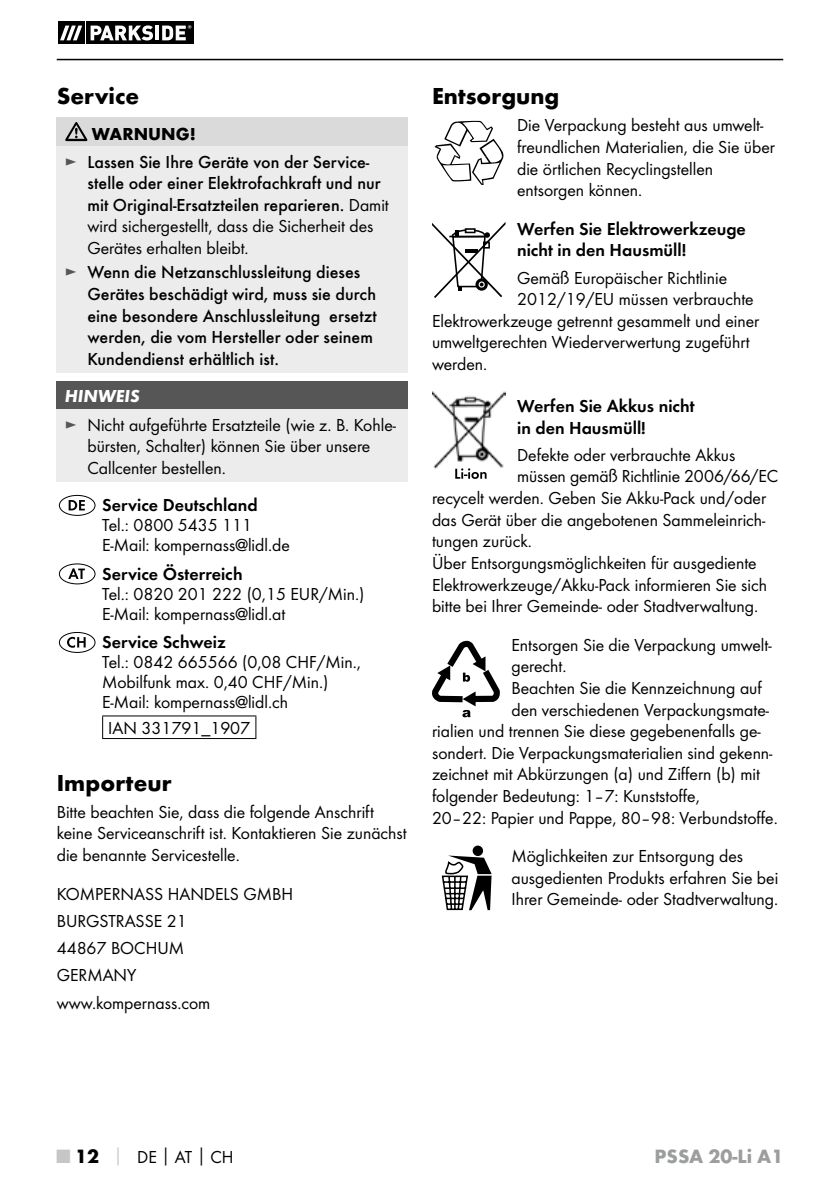
<style>
.page{position:relative;width:840px;height:1191px;background:#fff}
.page>*{position:absolute;margin:0;border:0;box-sizing:border-box;transform-origin:0 0}
.t1{font:700 24px "Futura";color:#000}
.t2{font:700 20px "Futura";color:#9c9d9d}
.t3{font:18px/21.6px "Futura Boo";color:#000}
.t4{font:500 18px/21.6px "Futura";color:#000}
.t5{font:18px/21.6px "Futura Dem";color:#000}
.t6{font:italic 700 18px "Futura";color:#fff}
.s1{font-weight:700}
.s2{font-family:"Futura Boo";font-weight:400;color:#565656}
.s3{font-family:"Futura Boo";font-weight:400}
.s4{color:#565656}
.s5{font-family:"Futura";font-weight:700;font-size:20px;color:#c5c6c6}
.s6{font-family:"Futura";font-weight:700;font-size:20px}
.s7{font-family:"Futura";font-weight:700;color:#c5c6c6}
.s8{font-family:"Futura";font-weight:700}
</style>
<div class="page">
<hr style="left:57px;top:59px;width:725px;height:1px;background:#000">
<div style="left:57px;top:21px;width:137px;height:24px;background:linear-gradient(to bottom,#fff,#fff)"></div>
<svg style="left:58px;top:22px;width:26px;height:22px"></svg>
<div style="left:86px;top:22px;width:107px;height:22px;background:#000"></div>
<svg style="left:60px;top:26px;width:22px;height:14px"></svg>
<svg style="left:90px;top:25px;width:63px;height:15px"></svg>
<hr style="left:155px;top:26px;width:4px;height:14px;background:#fff">
<svg style="left:162px;top:25px;width:29px;height:15px"></svg>
<div style="left:57px;top:118px;width:351px;height:28px;background:#dadada"></div>
<div style="left:57px;top:146px;width:351px;height:227px;background:#ececed"></div>
<svg style="left:65px;top:122px;width:22px;height:19px"></svg>
<div style="left:57px;top:381px;width:351px;height:28px;background:#565656"></div>
<div style="left:57px;top:409px;width:351px;height:73px;background:#ececed"></div>
<div style="left:59px;top:495px;width:36px;height:21px;border:1px solid #000;border-radius:50%"></div>
<svg style="left:69px;top:500px;width:16px;height:10px"></svg>
<div style="left:59px;top:563px;width:36px;height:21px;border:1px solid #000;border-radius:50%"></div>
<svg style="left:68px;top:568px;width:17px;height:11px"></svg>
<div style="left:59px;top:632px;width:36px;height:21px;border:1px solid #000;border-radius:50%"></div>
<svg style="left:67px;top:637px;width:19px;height:10px"></svg>
<hr style="left:102px;top:715px;width:154px;height:1px;background:#000">
<svg style="left:102px;top:716px;width:1px;height:22px"></svg>
<svg style="left:255px;top:716px;width:1px;height:22px"></svg>
<hr style="left:102px;top:738px;width:154px;height:1px;background:#000">
<svg style="left:434px;top:121px;width:69px;height:64px"></svg>
<svg style="left:432px;top:222px;width:73px;height:76px"></svg>
<img style="left:432px;top:391px;width:73px;height:88px">
<img style="left:455px;top:468px;width:31px;height:11px">
<svg style="left:432px;top:641px;width:67px;height:76px"></svg>
<div style="left:472px;top:845px;width:11px;height:11px;background:#000;border-radius:50%"></div>
<svg style="left:441px;top:855px;width:50px;height:55px"></svg>
<h1 class="t1" style="left:57px;top:81px;width:84px">Service</h1>
<p class="t4" style="left:65px;top:120px;width:306px;line-height:27.8px;text-indent:27px"><span class="s1">WARNUNG!<br></span><span class="s2">►</span> Lassen Sie Ihre Geräte von der Service-</p>
<p class="t4" style="left:87px;top:172px;width:303px">stelle oder einer Elektrofachkraft und nur mit Original-Ersatzteilen reparieren. <span class="s3">Damit</span></p>
<p class="t3" style="left:87px;top:215px;width:287px">wird sichergestellt, dass die Sicherheit des<br>Gerätes erhalten bleibt.</p>
<p class="t4" style="left:87px;top:261px;width:291px;text-indent:-23px"><span class="s2">►</span> Wenn die Netzanschlussleitung dieses Gerätes beschädigt wird, muss sie durch eine besondere Anschlussleitung ersetzt werden, die vom Hersteller oder seinem Kundendienst erhältlich ist.</p>
<p class="t6" style="left:65px;top:385px;width:76px">HINWEIS</p>
<p class="t3" style="left:87px;top:414px;width:310px;text-indent:-23px"><span class="s4">►</span> Nicht aufgeführte Ersatzteile (wie z. B. Kohle&shy;bürsten, Schalter) können Sie über unsere<br>Callcenter bestellen.</p>
<p class="t5" style="left:102px;top:494px;width:157px">Service Deutschland</p>
<p class="t3" style="left:102px;top:515px;width:189px;line-height:20px">Tel.: 0800 5435 111<br>E-Mail: kompernass@lidl.de</p>
<p class="t5" style="left:102px;top:562px;width:142px">Service Österreich</p>
<p class="t3" style="left:102px;top:583px;width:264px;line-height:20px">Tel.: 0820 201 222 (0,15 EUR/Min.)<br>E-Mail: kompernass@lidl.at</p>
<p class="t5" style="left:102px;top:631px;width:125px">Service Schweiz</p>
<p class="t3" style="left:102px;top:652px;width:260px;line-height:20px">Tel.: 0842 665566 (0,08 CHF/Min.,<br>Mobilfunk max. 0,40 CHF/Min.)<br>E-Mail: kompernass@lidl.ch</p>
<p class="t3" style="left:108px;top:717px;width:143px">IAN 331791_1907</p>
<h1 class="t1" style="left:57px;top:767px;width:116px">Importeur</h1>
<p class="t3" style="left:57px;top:801px;width:351px">Bitte beachten Sie, dass die folgende Anschrift keine Serviceanschrift ist. Kontaktieren Sie zunächst die benannte Servicestelle.</p>
<p class="t3" style="left:57px;top:880px;width:238px;line-height:27.2px">KOMPERNASS HANDELS GMBH<br>BURGSTRASSE 21<br>44867 BOCHUM<br>GERMANY www.kompernass.com</p>
<h1 class="t1" style="left:432px;top:81px;width:129px">Entsorgung</h1>
<p class="t3" style="left:517px;top:114px;width:259px">Die Verpackung besteht aus umwelt&shy;freundlichen Materialien, die Sie über die örtlichen Recyclingstellen entsorgen können.</p>
<p class="t5" style="left:517px;top:218px;width:230px">Werfen Sie Elektrowerkzeuge nicht in den Hausmüll!</p>
<p class="t3" style="left:517px;top:267px;width:211px">Gemäß Europäischer Richtlinie</p>
<p class="t3" style="left:517px;top:288px;width:238px">2012/19/EU müssen verbrauchte</p>
<p class="t3" style="left:432px;top:310px;width:328px">Elektrowerkzeuge getrennt gesammelt und einer</p>
<p class="t3" style="left:432px;top:331px;width:319px">umweltgerechten Wiederverwertung zugeführt</p>
<p class="t3" style="left:432px;top:353px;width:57px">werden.</p>
<p class="t5" style="left:517px;top:395px;width:179px">Werfen Sie Akkus nicht in den Hausmüll!</p>
<p class="t3" style="left:517px;top:444px;width:220px">Defekte oder verbrauchte Akkus</p>
<p class="t3" style="left:517px;top:465px;width:262px">müssen gemäß Richtlinie 2006/66/EC</p>
<p class="t3" style="left:432px;top:487px;width:335px">recycelt werden. Geben Sie Akku-Pack und/oder</p>
<p class="t3" style="left:432px;top:509px;width:335px">das Gerät über die angebotenen Sammeleinrich-</p>
<p class="t3" style="left:432px;top:530px;width:101px">tungen zurück.</p>
<p class="t3" style="left:432px;top:552px;width:326px">Über Entsorgungsmöglichkeiten für ausgediente</p>
<p class="t3" style="left:432px;top:573px;width:336px">Elektrowerkzeuge/Akku-Pack informieren Sie sich</p>
<p class="t3" style="left:432px;top:595px;width:327px">bitte bei Ihrer Gemeinde- oder Stadtverwaltung.</p>
<p class="t3" style="left:511px;top:634px;width:261px">Entsorgen Sie die Verpackung umwelt-</p>
<p class="t3" style="left:511px;top:655px;width:56px">gerecht.</p>
<p class="t3" style="left:511px;top:677px;width:252px">Beachten Sie die Kennzeichnung auf</p>
<p class="t3" style="left:511px;top:698px;width:259px">den verschiedenen Verpackungsmate-</p>
<p class="t3" style="left:432px;top:720px;width:330px">rialien und trennen Sie diese gegebenenfalls ge-</p>
<p class="t3" style="left:432px;top:742px;width:342px">sondert. Die Verpackungsmaterialien sind gekenn-</p>
<p class="t3" style="left:432px;top:763px;width:329px">zeichnet mit Abkürzungen (a) und Ziffern (b) mit</p>
<p class="t3" style="left:432px;top:785px;width:269px">folgender Bedeutung: 1–7: Kunststoffe,</p>
<p class="t3" style="left:432px;top:806px;width:347px">20–22: Papier und Pappe, 80–98: Verbundstoffe.</p>
<p class="t3" style="left:511px;top:845px;width:268px">Möglichkeiten zur Entsorgung des ausgedienten Produkts erfahren Sie bei<br>Ihrer Gemeinde- oder Stadtverwaltung.</p>
<p class="t3" style="left:57px;top:1145px;width:178px"><span class="s5">■</span> <span class="s6">12</span> <span class="s7">│</span> DE<span class="s8">│</span>AT<span class="s8">│</span>CH</p>
<p class="t2" style="left:654px;top:1143px;width:130px">PSSA 20-Li A1</p>
</div>
